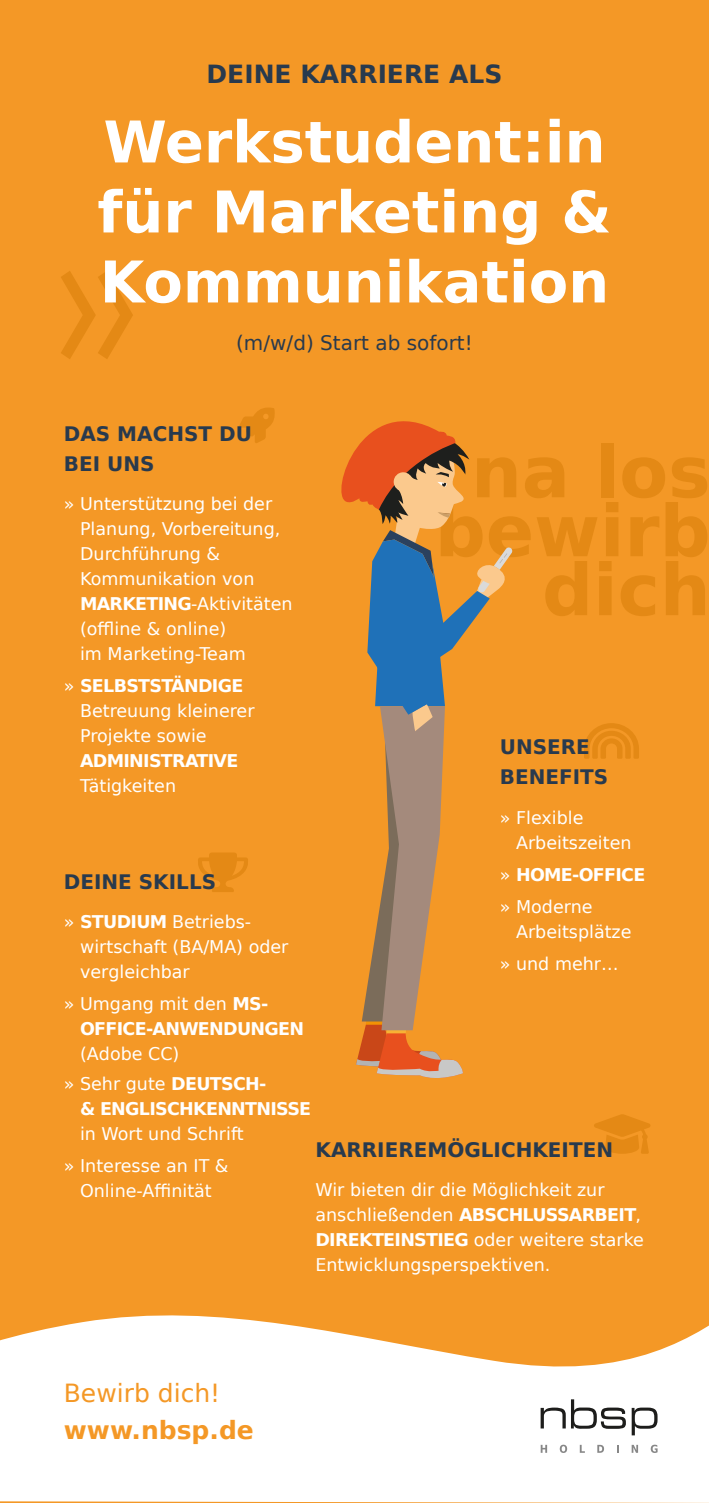
<style>
.page{position:relative;width:709px;height:1503px;background:#fff}
.page>*{position:absolute;margin:0;border:0;box-sizing:border-box;transform-origin:0 0}
.t1{font:700 57.5px/70px "DejaVu Sans";color:#fff;text-align:justify}
.t2{font:700 25px "DejaVu Sans";color:#283a4e}
.t3{font:25px "DejaVu Sans";color:#f49826}
.t4{font:700 25px "DejaVu Sans";color:#f49826}
.t5{font:700 20px/30px "DejaVu Sans";color:#283a4e}
.t6{font:20px "DejaVu Sans";color:#283a4e}
.t7{font:17.5px/25px "DejaVu Sans";color:#fff}
.t8{font:700 17.5px/25px "DejaVu Sans";letter-spacing:-.04em;color:#fff}
.s1{font-weight:700}
.s2{font-weight:400}
</style>
<div class="page">
<div style="left:0;top:0;width:709px;height:1502px;background:#f49826"></div>
<svg style="left:0;top:1315px;width:709px;height:187px;background:#fdf1e2"></svg>
<svg style="left:61px;top:271px;width:72px;height:88px"></svg>
<svg style="left:239px;top:408px;width:36px;height:35px"></svg>
<svg style="left:198px;top:853px;width:50px;height:39px"></svg>
<svg style="left:584px;top:723px;width:55px;height:35px"></svg>
<svg style="left:594px;top:1114px;width:56px;height:39px"></svg>
<svg style="left:540px;top:1407px;width:25px;height:21px"></svg>
<svg style="left:571px;top:1399px;width:86px;height:36px;background:#c6c6c6"></svg>
<svg style="left:540px;top:1444px;width:7px;height:8px"></svg>
<svg style="left:560px;top:1444px;width:7px;height:8px"></svg>
<svg style="left:580px;top:1444px;width:5px;height:8px"></svg>
<svg style="left:597px;top:1444px;width:7px;height:8px"></svg>
<svg style="left:616px;top:1444px;width:2px;height:8px"></svg>
<svg style="left:631px;top:1444px;width:7px;height:8px"></svg>
<svg style="left:650px;top:1444px;width:7px;height:8px"></svg>
<svg style="left:341px;top:421px;width:171px;height:657px"></svg>
<div style="left:394px;top:472px;width:19px;height:19px;background:#fbc98d;border-radius:50%"></div>
<h2 class="t2" style="left:206px;top:53px;width:297px">DEINE KARRIERE ALS</h2>
<h1 class="t1" style="left:97px;top:105px;width:515px">Werkstudent:in für Marketing &amp; Kommunikation</h1>
<p class="t6" style="left:236px;top:327px;width:238px">(m/w/d) Start ab sofort!</p>
<p class="t5" style="left:64px;top:417px;width:190px">DAS MACHST DU<br>BEI UNS</p>
<p class="t7" style="left:80px;top:490px;width:214px;text-indent:-16px">» Unterstützung bei der<br>Planung, Vorbereitung,<br>Durchführung &amp;<br>Kommunikation von<br><span class="s1">MARKETING</span>-Aktivitäten (offline &amp; online)<br>im Marketing-Team</p>
<p class="t7" style="left:80px;top:673px;width:176px;text-indent:-16px">» <span class="s1">SELBSTSTÄNDIGE<br></span>Betreuung kleinerer<br>Projekte sowie</p>
<p class="t8" style="left:80px;top:747px;width:160px">ADMINISTRATIVE</p>
<p class="t7" style="left:80px;top:773px;width:98px">Tätigkeiten</p>
<p class="t5" style="left:500px;top:731px;width:110px">UNSERE<br>BENEFITS</p>
<p class="t7" style="left:516px;top:804px;width:117px;text-indent:-16px">» Flexible<br>Arbeitszeiten</p>
<p class="t8" style="left:500px;top:857px;width:147px;line-height:32px"><span class="s2">»</span> HOME-OFFICE <span class="s2">» Moderne</span></p>
<p class="t7" style="left:500px;top:915px;width:133px;line-height:32px;text-indent:16px">Arbeitsplätze » und mehr…</p>
<p class="t5" style="left:64px;top:866px;width:154px">DEINE SKILLS</p>
<p class="t7" style="left:80px;top:908px;width:210px;text-indent:-16px">» <span class="s1">STUDIUM</span> Betriebs&shy;wirtschaft (BA/MA) oder vergleichbar</p>
<p class="t8" style="left:80px;top:990px;width:225px;text-indent:-16px"><span class="s2">» Umgang mit den</span> MS-<br>OFFICE-ANWENDUNGEN</p>
<p class="t7" style="left:64px;top:1038px;width:204px;line-height:29.5px;text-indent:16px">(Adobe CC)<br>» Sehr gute <span class="s1">DEUTSCH-</span></p>
<p class="t8" style="left:80px;top:1095px;width:233px">&amp; ENGLISCHKENNTNISSE</p>
<p class="t7" style="left:64px;top:1117px;width:181px;line-height:32px;text-indent:16px">in Wort und Schrift » Interesse an IT &amp;</p>
<p class="t7" style="left:80px;top:1177px;width:133px">Online-Affinität</p>
<p class="t5" style="left:315px;top:1133px;width:299px">KARRIEREMÖGLICHKEITEN</p>
<p class="t7" style="left:315px;top:1176px;width:330px">Wir bieten dir die Möglichkeit zur anschließenden <span class="s1">ABSCHLUSSARBEIT</span>, <span class="s1">DIREKTEINSTIEG</span> oder weitere starke Entwicklungsperspektiven.</p>
<h2 class="t3" style="left:64px;top:1372px;width:158px">Bewirb dich!</h2>
<h2 class="t4" style="left:64px;top:1409px;width:192px">www.nbsp.de</h2>
</div>
